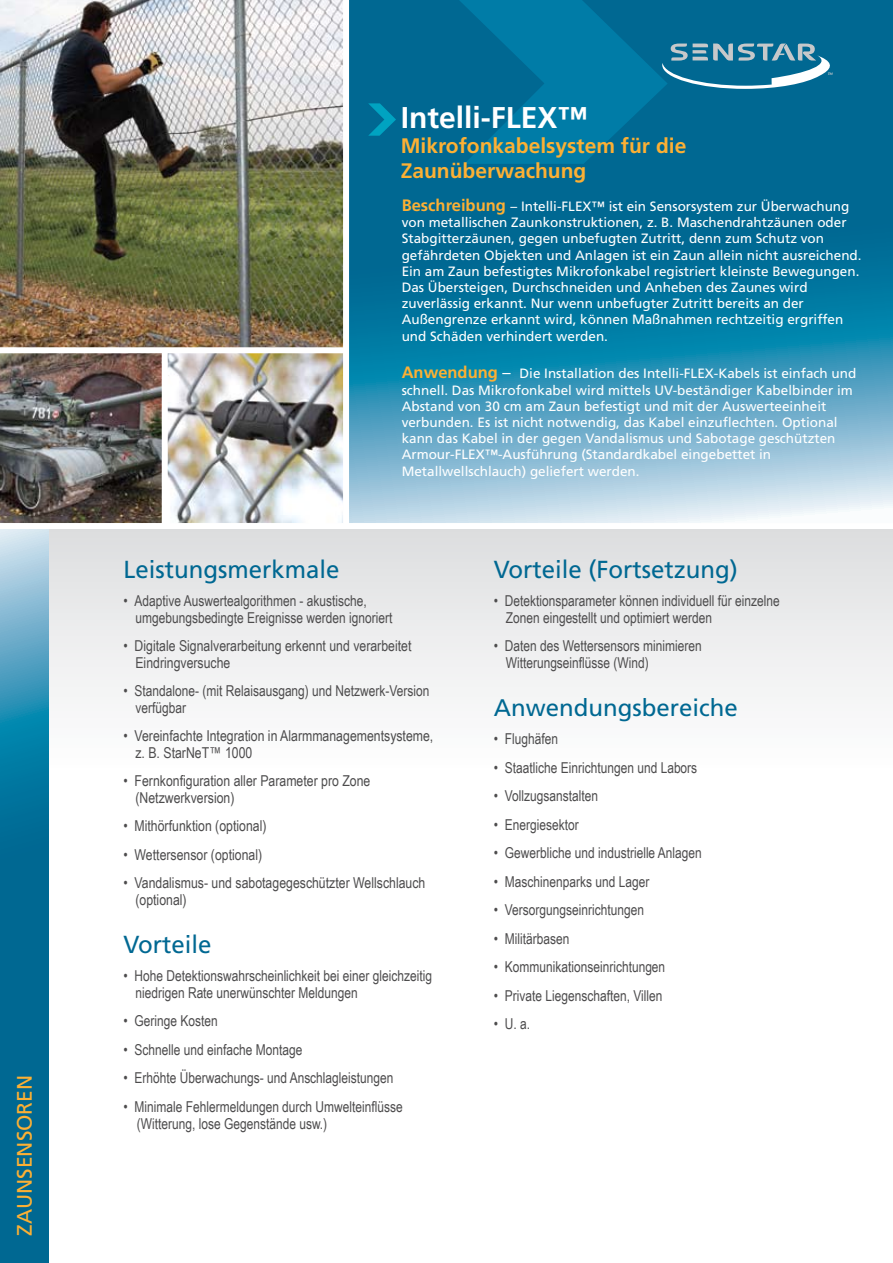
<style>
.page{position:relative;width:893px;height:1263px;background:#fff}
.page>*{position:absolute;margin:0;border:0;box-sizing:border-box;transform-origin:0 0}
.t1{font:700 30px "Frutiger";color:#fff}
.t2{font:24.6px "Frutiger";color:#006892}
.t3{font:24px "Frutiger";color:#006892}
.t4{font:700 21px/25.2px "Frutiger";color:#fcb034}
.t5{font:21px "Frutiger";color:#fcb034}
.t6{font:15px/16.5px "Arial Narrow";color:#4d4c4d}
.t7{font:13.5px/16.2px "Frutiger";color:#fff}
.t8{font:3px "Textile";color:#c6c8ca;scale:1.13 1}
.s1{font-weight:700;font-size:16.5px;color:#fcb034}
.s2{font-size:16.5px}
</style>
<div class="page">
<svg style="left:349px;top:0;width:544px;height:523px;background:#338caf"></svg>
<div style="left:0;top:529px;width:893px;height:734px;background:linear-gradient(to bottom,#ecedee,#fff)"></div>
<svg style="left:0;top:529px;width:48px;height:734px;background:#1f7ea4"></svg>
<svg style="left:438px;top:0;width:396px;height:164px;background:#07729b"></svg>
<img style="left:0;top:0;width:343px;height:347px">
<img style="left:168px;top:353px;width:175px;height:170px">
<img style="left:0;top:353px;width:162px;height:170px">
<svg style="left:368px;top:103px;width:28px;height:33px"></svg>
<h3 class="t5" style="left:12px;top:1236px;width:163px;rotate:-90deg">ZAUNSENSOREN</h3>
<p class="t8" style="left:828px;top:71px;width:6px">TM</p>
<h1 class="t1" style="left:401px;top:100px;width:188px">Intelli-FLEX™</h1>
<h3 class="t4" style="left:401px;top:133px;width:287px">Mikrofonkabelsystem für die<br>Zaunüberwachung</h3>
<p class="t7" style="left:402px;top:198px;width:461px"><span class="s1">Beschreibung</span> – Intelli-FLEX™ ist ein Sensorsystem zur Überwachung von metallischen Zaunkonstruktionen, z. B. Maschendrahtzäunen oder Stabgitterzäunen, gegen unbefugten Zutritt, denn zum Schutz von gefährdeten Objekten und Anlagen ist ein Zaun allein nicht ausreichend.<br>Ein am Zaun befestigtes Mikrofonkabel registriert kleinste Bewegungen.<br>Das Übersteigen, Durchschneiden und Anheben des Zaunes wird zuverlässig erkannt. Nur wenn unbefugter Zutritt bereits an der Außengrenze erkannt wird, können Maßnahmen rechtzeitig ergriffen und Schäden verhindert werden.</p>
<p class="t7" style="left:402px;top:366px;width:456px"><span class="s1">Anwendung</span> <span class="s2">–</span> Die Installation des Intelli-FLEX-Kabels ist einfach und schnell. Das Mikrofonkabel wird mittels UV-beständiger Kabelbinder im Abstand von 30 cm am Zaun befestigt und mit der Auswerteeinheit verbunden. Es ist nicht notwendig, das Kabel einzuflechten. Optional kann das Kabel in der gegen Vandalismus und Sabotage geschützten Armour-FLEX™-Ausführung (Standardkabel eingebettet in Metallwellschlauch) geliefert werden.</p>
<h2 class="t2" style="left:123px;top:555px;width:218px">Leistungsmerkmale</h2>
<p class="t6" style="left:135px;top:592px;width:258px;text-indent:-12px">• Adaptive Auswertealgorithmen - akustische, umgebungsbedingte Ereignisse werden ignoriert</p>
<p class="t6" style="left:135px;top:637px;width:278px;text-indent:-12px">• Digitale Signalverarbeitung erkennt und verarbeitet<br>Eindringversuche</p>
<p class="t6" style="left:135px;top:682px;width:295px;text-indent:-12px">• Standalone- (mit Relaisausgang) und Netzwerk-Version verfügbar</p>
<p class="t6" style="left:135px;top:727px;width:299px;text-indent:-12px">• Vereinfachte Integration in Alarmmanagementsysteme, z. B. StarNeT™ 1000</p>
<p class="t6" style="left:135px;top:772px;width:237px;text-indent:-12px">• Fernkonfiguration aller Parameter pro Zone (Netzwerkversion)</p>
<p class="t6" style="left:123px;top:817px;width:145px">• Mithörfunktion (optional)</p>
<p class="t6" style="left:123px;top:846px;width:140px">• Wettersensor (optional)</p>
<p class="t6" style="left:135px;top:874px;width:291px;text-indent:-12px">• Vandalismus- und sabotagegeschützter Wellschlauch (optional)</p>
<h2 class="t2" style="left:123px;top:930px;width:90px">Vorteile</h2>
<p class="t6" style="left:135px;top:967px;width:298px;text-indent:-12px">• Hohe Detektionswahrscheinlichkeit bei einer gleichzeitig niedrigen Rate unerwünschter Meldungen</p>
<p class="t6" style="left:123px;top:1012px;width:96px">• Geringe Kosten</p>
<p class="t6" style="left:123px;top:1041px;width:180px">• Schnelle und einfache Montage</p>
<p class="t6" style="left:123px;top:1069px;width:272px">• Erhöhte Überwachungs- und Anschlagleistungen</p>
<p class="t6" style="left:137px;top:1098px;width:267px;text-indent:-13px">• Minimale Fehlermeldungen durch Umwelteinflüsse (Witterung, lose Gegenstände usw.)</p>
<h2 class="t2" style="left:494px;top:555px;width:246px">Vorteile (Fortsetzung)</h2>
<p class="t6" style="left:506px;top:592px;width:276px;text-indent:-12px">• Detektionsparameter können individuell für einzelne<br>Zonen eingestellt und optimiert werden</p>
<p class="t6" style="left:506px;top:637px;width:197px;text-indent:-12px">• Daten des Wettersensors minimieren<br>Witterungseinflüsse (Wind)</p>
<h3 class="t3" style="left:494px;top:693px;width:246px">Anwendungsbereiche</h3>
<p class="t6" style="left:494px;top:730px;width:66px">• Flughäfen</p>
<p class="t6" style="left:494px;top:759px;width:205px">• Staatliche Einrichtungen und Labors</p>
<p class="t6" style="left:494px;top:787px;width:106px">• Vollzugsanstalten</p>
<p class="t6" style="left:494px;top:816px;width:87px">• Energiesektor</p>
<p class="t6" style="left:494px;top:844px;width:210px">• Gewerbliche und industrielle Anlagen</p>
<p class="t6" style="left:494px;top:873px;width:157px">• Maschinenparks und Lager</p>
<p class="t6" style="left:494px;top:901px;width:152px">• Versorgungseinrichtungen</p>
<p class="t6" style="left:494px;top:930px;width:77px">• Militärbasen</p>
<p class="t6" style="left:494px;top:958px;width:173px">• Kommunikationseinrichtungen</p>
<p class="t6" style="left:494px;top:987px;width:170px">• Private Liegenschaften, Villen</p>
<p class="t6" style="left:494px;top:1015px;width:38px">• U. a.</p>
</div>
